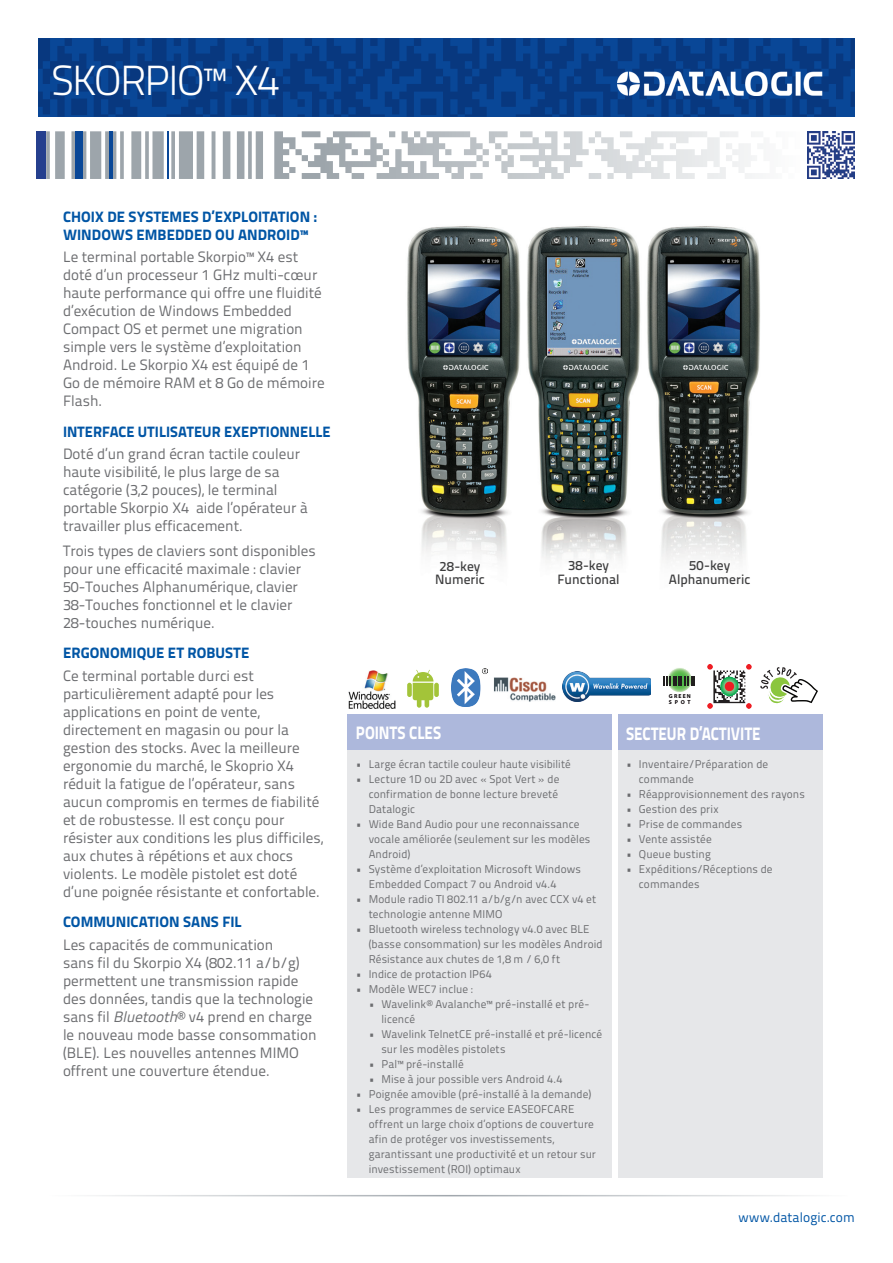
<style>
.page{position:relative;width:893px;height:1263px;background:#fff}
.page>*{position:absolute;margin:0;border:0;box-sizing:border-box;transform-origin:0 0}
.model{font:300 42px "Titillium Text 22 L";letter-spacing:-.04em;color:#fff}
.featurestitle{font:800 18px "Titillium Text 22 L";letter-spacing:-.005em;color:#fff;scale:.85 1}
.description{font:15px/18px "Titillium Text 22 L";color:#6c6d70}
.descriptionheadline{font:800 15px/18px "Titillium Text 22 L";letter-spacing:.005em;color:#0155a5}
.t1{font:500 13.5px/13.5px "Titillium Text 22 L";letter-spacing:.005em;color:#3e3e3f;text-align:center}
.t2{font:13.5px "Titillium Text 22 L";letter-spacing:.005em;color:#0155a5}
.t3{font:11.25px/15px "Titillium Text 22 L";letter-spacing:.01em;color:#6c6d70}
.t4{font:700 5.7px/5.7px "Myriad Pro";letter-spacing:.2em;color:#080205}
.s1{font-family:"Titillium Text L";font-style:italic}
</style>
<div class="page">
<svg style="left:38px;top:38px;width:817px;height:79px;fill:#083c85"></svg>
<svg style="left:302px;top:131px;width:453px;height:48px"></svg>
<hr style="left:167px;top:131px;width:2px;height:48px;background:#094797">
<div style="left:75px;top:131px;width:7px;height:48px;background:#094797"></div>
<hr style="left:109px;top:131px;width:4px;height:48px;background:#094797">
<div style="left:37px;top:131px;width:9px;height:48px;background:#253f8e"></div>
<hr style="left:45px;top:1195px;width:803px;height:1px;background:#9ca3a9">
<div style="left:348px;top:714px;width:264px;height:36px;background:#adb8dc"></div>
<div style="left:618px;top:714px;width:204px;height:36px;background:#adb8dc"></div>
<div style="left:348px;top:750px;width:264px;height:428px;background:#e6e7e9"></div>
<div style="left:618px;top:750px;width:204px;height:428px;background:#e6e7e9"></div>
<img style="left:618px;top:72px;width:204px;height:23px">
<img style="left:807px;top:131px;width:48px;height:48px">
<img style="left:407px;top:226px;width:353px;height:337px">
<img style="left:452px;top:668px;width:35px;height:38px">
<svg style="left:667px;top:667px;width:25px;height:25px"></svg>
<svg style="left:664px;top:676px;width:25px;height:10px"></svg>
<hr style="left:691px;top:676px;width:4px;height:10px;background:#211e1e">
<img style="left:562px;top:671px;width:89px;height:31px">
<img style="left:348px;top:670px;width:48px;height:38px">
<img style="left:708px;top:665px;width:43px;height:43px">
<img style="left:494px;top:677px;width:62px;height:25px">
<svg style="left:760px;top:667px;width:58px;height:37px"></svg>
<div style="left:407px;top:683px;width:5px;height:14px;background:#a3c439;border-radius:2px"></div>
<svg style="left:413px;top:670px;width:20px;height:38px"></svg>
<div style="left:434px;top:683px;width:5px;height:14px;background:#a3c439;border-radius:2px"></div>
<p class="model" style="left:51px;top:50px;width:229px">SKORPIO™ X4</p>
<p class="descriptionheadline" style="left:63px;top:207px;width:256px">CHOIX DE SYSTEMES D’EXPLOITATION :<br>WINDOWS EMBEDDED OU ANDROID™</p>
<p class="description" style="left:63px;top:247px;width:263px">Le terminal portable Skorpio™ X4 est doté d’un processeur 1 GHz multi-cœur haute performance qui offre une fluidité d’exécution de Windows Embedded Compact OS et permet une migration simple vers le système d’exploitation Android. Le Skorpio X4 est équipé de 1<br>Go de mémoire RAM et 8 Go de mémoire Flash.</p>
<p class="descriptionheadline" style="left:63px;top:422px;width:269px">INTERFACE UTILISATEUR EXEPTIONNELLE</p>
<p class="description" style="left:63px;top:444px;width:246px">Doté d’un grand écran tactile couleur haute visibilité, le plus large de sa catégorie (3,2 pouces), le terminal portable Skorpio X4 aide l’opérateur à travailler plus efficacement.</p>
<p class="description" style="left:63px;top:541px;width:254px">Trois types de claviers sont disponibles pour une efficacité maximale : clavier 50-Touches Alphanumérique, clavier 38-Touches fonctionnel et le clavier 28-touches numérique.</p>
<p class="descriptionheadline" style="left:63px;top:643px;width:188px">ERGONOMIQUE ET ROBUSTE</p>
<p class="description" style="left:63px;top:666px;width:262px">Ce terminal portable durci est particulièrement adapté pour les applications en point de vente, directement en magasin ou pour la gestion des stocks. Avec la meilleure ergonomie du marché, le Skoprio X4 réduit la fatigue de l’opérateur, sans aucun compromis en termes de fiabilité et de robustesse. Il est conçu pour résister aux conditions les plus difficiles, aux chutes à répétions et aux chocs violents. Le modèle pistolet est doté d’une poignée résistante et confortable.</p>
<p class="descriptionheadline" style="left:63px;top:912px;width:180px">COMMUNICATION SANS FIL</p>
<p class="description" style="left:63px;top:935px;width:255px">Les capacités de communication<br>sans fil du Skorpio X4 (802.11 a/b/g) permettent une transmission rapide des données, tandis que la technologie sans fil <span class="s1">Bluetooth</span>® v4 prend en charge le nouveau mode basse consommation (BLE). Les nouvelles antennes MIMO offrent une couverture étendue.</p>
<p class="t1" style="left:435px;top:558px;width:51px">28-key<br>Numeric</p>
<p class="t1" style="left:557px;top:558px;width:64px">38-key<br>Functional</p>
<p class="t1" style="left:669px;top:558px;width:83px">50-key<br>Alphanumeric</p>
<p class="t4" style="left:669px;top:693px;width:23px">GREEN<br>SPOT</p>
<p class="featurestitle" style="left:356px;top:719px;width:102px">POINTS CLES</p>
<p class="featurestitle" style="left:626px;top:719px;width:160px">SECTEUR D’ACTIVITE</p>
<p class="t3" style="left:356px;top:756px;width:216px">• Large écran tactile couleur haute visibilité</p>
<p class="t3" style="left:369px;top:771px;width:192px;text-align:justify;text-indent:-13px">• Lecture 1D ou 2D avec « Spot Vert » de confirmation de bonne lecture breveté Datalogic</p>
<p class="t3" style="left:369px;top:816px;width:223px;text-indent:-13px">• Wide Band Audio pour une reconnaissance vocale améliorée (seulement sur les modèles<br>Android)</p>
<p class="t3" style="left:369px;top:861px;width:214px;text-indent:-13px">• Système d’exploitation Microsoft Windows<br>Embedded Compact 7 ou Android v4.4</p>
<p class="t3" style="left:369px;top:891px;width:229px;text-indent:-13px">• Module radio TI 802.11 a/b/g/n avec CCX v4 et technologie antenne MIMO</p>
<p class="t3" style="left:369px;top:921px;width:235px;text-indent:-13px">• Bluetooth wireless technology v4.0 avec BLE (basse consommation) sur les modèles Android<br>Résistance aux chutes de 1,8 m / 6,0 ft</p>
<p class="t3" style="left:356px;top:966px;width:137px">• Indice de protaction IP64</p>
<p class="t3" style="left:356px;top:981px;width:119px">• Modèle WEC7 inclue :</p>
<p class="t3" style="left:381px;top:996px;width:209px;text-indent:-13px">• Wavelink® Avalanche™ pré-installé et pré&shy;licencé</p>
<p class="t3" style="left:381px;top:1026px;width:222px;text-indent:-13px">• Wavelink TelnetCE pré-installé et pré-licencé sur les modèles pistolets</p>
<p class="t3" style="left:369px;top:1056px;width:97px">• Pal™ pré-installé</p>
<p class="t3" style="left:369px;top:1071px;width:195px">• Mise à jour possible vers Android 4.4</p>
<p class="t3" style="left:356px;top:1086px;width:237px">• Poignée amovible (pré-installé à la demande)</p>
<p class="t3" style="left:369px;top:1101px;width:229px;text-indent:-13px">• Les programmes de service EASEOFCARE offrent un large choix d’options de couverture afin de protéger vos investissements, garantissant une productivité et un retour sur investissement (ROI) optimaux</p>
<p class="t3" style="left:639px;top:756px;width:131px;text-indent:-13px">• Inventaire/Préparation de commande</p>
<p class="t3" style="left:626px;top:786px;width:180px">• Réapprovisionnement des rayons</p>
<p class="t3" style="left:626px;top:801px;width:94px">• Gestion des prix</p>
<p class="t3" style="left:626px;top:816px;width:118px">• Prise de commandes</p>
<p class="t3" style="left:626px;top:831px;width:87px">• Vente assistée</p>
<p class="t3" style="left:626px;top:846px;width:86px">• Queue busting</p>
<p class="t3" style="left:639px;top:861px;width:135px;text-indent:-13px">• Expéditions/Réceptions de commandes</p>
<p class="t2" style="left:738px;top:1207px;width:118px">www.datalogic.com</p>
</div>
